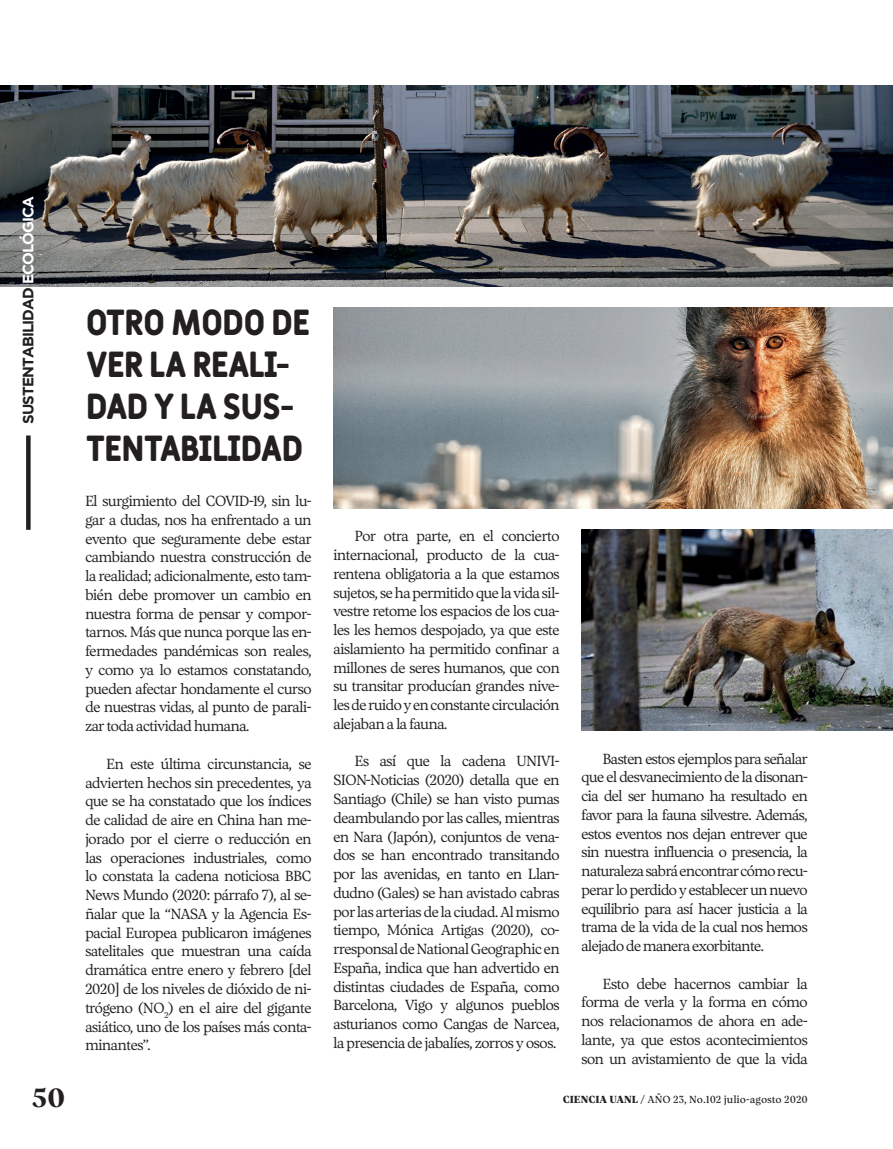
<style>
.page{position:relative;width:893px;height:1149px;background:#fff}
.page>*{position:absolute;margin:0;border:0;box-sizing:border-box;transform-origin:0 0}
.t1{font:36px/42px "Fulbo Argenta";letter-spacing:-.07em;color:#231f20}
.t2{font:700 27px "TRY Vesterbro";color:#231f20;scale:1.1 1}
.t3{font:300 15px/18.8px "TRY Vesterbro";letter-spacing:-.06em;color:#231f20;text-align:justify}
.t4{font:700 15px "Gotham";letter-spacing:-.06em;color:#231f20}
.t5{font:10.5px "TRY Vesterbro";color:#231f20}
.s1{color:#fff}
.s2{font-weight:800}
</style>
<div class="page">
<img style="left:333px;top:307px;width:560px;height:201px">
<img style="left:0;top:85px;width:893px;height:201px">
<img style="left:581px;top:529px;width:312px;height:201px">
<div style="left:26px;top:435px;width:5px;height:94px;background:#231f20"></div>
<p class="t4" style="left:20px;top:423px;width:229px;rotate:-90deg">SUSTENTABILIDAD <span class="s1">ECOLÓGICA</span></p>
<h1 class="t1" style="left:85px;top:303px;width:227px">OTRO MODO DE<br>VER LA REALI-<br>DAD Y LA SUS-<br>TENTABILIDAD</h1>
<p class="t3" style="left:85px;top:491px;width:228px">El surgimiento del COVID-19, sin lu&shy;gar a dudas, nos ha enfrentado a un evento que seguramente debe estar cambiando nuestra construcción de la realidad; adicionalmente, esto tam&shy;bién debe promover un cambio en nuestra forma de pensar y compor&shy;tarnos. Más que nunca porque las en&shy;fermedades pandémicas son reales, y como ya lo estamos constatando, pueden afectar hondamente el curso de nuestras vidas, al punto de parali&shy;zar toda actividad humana.</p>
<p class="t3" style="left:85px;top:753px;width:228px;text-indent:21px">En este última circunstancia, se advierten hechos sin precedentes, ya que se ha constatado que los índices de calidad de aire en China han me&shy;jorado por el cierre o reducción en las operaciones industriales, como lo constata la cadena noticiosa BBC News Mundo (2020: párrafo 7), al se&shy;ñalar que la “NASA y la Agencia Es&shy;pacial Europea publicaron imágenes satelitales que muestran una caída dramática entre enero y febrero [del 2020] de los niveles de dióxido de ni&shy;trógeno (NO<sub>2</sub>) en el aire del gigante asiático, uno de los países más conta&shy;minantes”.</p>
<p class="t3" style="left:333px;top:526px;width:228px;text-indent:21px">Por otra parte, en el concierto internacional, producto de la cua&shy;rentena obligatoria a la que estamos sujetos, se ha permitido que la vida sil&shy;vestre retome los espacios de los cua&shy;les les hemos despojado, ya que este aislamiento ha permitido confinar a millones de seres humanos, que con su transitar producían grandes nive&shy;les de ruido y en constante circulación alejaban a la fauna.</p>
<p class="t3" style="left:333px;top:751px;width:228px;text-indent:21px">Es así que la cadena UNIVI-SION-Noticias (2020) detalla que en Santiago (Chile) se han visto pumas deambulando por las calles, mientras en Nara (Japón), conjuntos de vena&shy;dos se han encontrado transitando por las avenidas, en tanto en Llan&shy;dudno (Gales) se han avistado cabras por las arterias de la ciudad. Al mismo tiempo, Mónica Artigas (2020), co&shy;rresponsal de National Geographic en España, indica que han advertido en distintas ciudades de España, como Barcelona, Vigo y algunos pueblos asturianos como Cangas de Narcea, la presencia de jabalíes, zorros y osos.</p>
<p class="t3" style="left:581px;top:748px;width:228px;text-indent:21px">Basten estos ejemplos para señalar que el desvanecimiento de la disonan&shy;cia del ser humano ha resultado en favor para la fauna silvestre. Además, estos eventos nos dejan entrever que sin nuestra influencia o presencia, la naturaleza sabrá encontrar cómo recu&shy;perar lo perdido y establecer un nuevo equilibrio para así hacer justicia a la trama de la vida de la cual nos hemos alejado de manera exorbitante.</p>
<p class="t3" style="left:581px;top:973px;width:228px;text-indent:21px">Esto debe hacernos cambiar la forma de verla y la forma en cómo nos relacionamos de ahora en ade&shy;lante, ya que estos acontecimientos son un avistamiento de que la vida</p>
<h2 class="t2" style="left:32px;top:1079px;width:32px">50</h2>
<p class="t5" style="left:563px;top:1092px;width:247px"><span class="s2">CIENCIA UANL /</span> AÑO 23, No.102 julio-agosto 2020</p>
</div>
